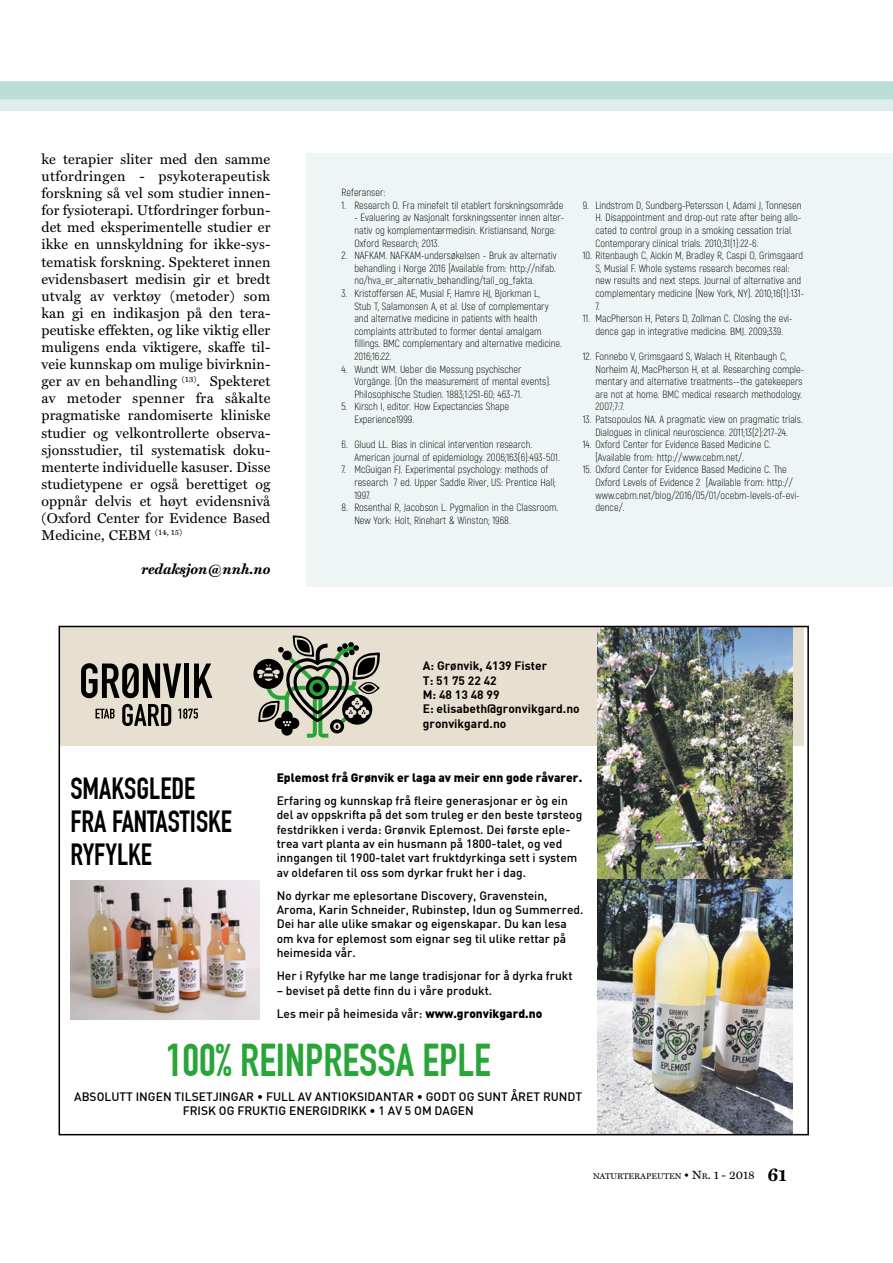
<style>
.page{position:relative;width:893px;height:1263px;background:#fff}
.page>*{position:absolute;margin:0;border:0;box-sizing:border-box;transform-origin:0 0}
.t1{font:700 45px "DIN Condensed";color:#27a536}
.t2{font:700 30px/33px "DIN Condensed";color:#000}
.t3{font:14.25px/17.1px "Miller Text";letter-spacing:.01em;color:#000;text-align:justify}
.t4{font:italic 700 14.25px "Miller Text";color:#000}
.t5{font:12px/14.4px "DIN Medium";color:#000}
.t6{font:12px/14.4px "DIN Bold";color:#000}
.t7{font:12px "DIN Black";color:#000}
.t8{font:300 10.5px/12.6px "Akrobat";color:#000}
.t9{font:8.4px "Miller Text";color:#000}
.s1{font-family:"DIN Black"}
.s2{font-size:12px}
.s3{font-weight:700;font-size:18px}
</style>
<div class="page">
<div style="left:306px;top:153px;width:587px;height:434px;background:#eef6f5"></div>
<svg style="left:0;top:81px;width:893px;height:30px;background:#c8e5df"></svg>
<div style="left:59px;top:626px;width:744px;height:119px;background:#e7dfcf"></div>
<svg style="left:96px;top:709px;width:19px;height:9px"></svg>
<svg style="left:81px;top:663px;width:100px;height:35px"></svg>
<div style="left:184px;top:663px;width:5px;height:35px;background:#000"></div>
<svg style="left:194px;top:663px;width:18px;height:35px"></svg>
<svg style="left:122px;top:704px;width:49px;height:22px"></svg>
<svg style="left:178px;top:708px;width:20px;height:11px"></svg>
<svg style="left:253px;top:635px;width:127px;height:103px"></svg>
<img style="left:597px;top:629px;width:196px;height:250px">
<img style="left:597px;top:879px;width:196px;height:253px">
<img style="left:70px;top:880px;width:189px;height:139px">
<p class="t3" style="left:41px;top:150px;width:231px">ke terapier sliter med den samme utfordringen - psykoterapeutisk forskning så vel som studier innen&shy;for fysioterapi. Utfordringer forbun&shy;det med eksperimentelle studier er ikke en unnskyldning for ikke-sys&shy;tematisk forskning. Spekteret innen evidensbasert medisin gir et bredt utvalg av verktøy (metoder) som kan gi en indikasjon på den tera&shy;peutiske effekten, og like viktig eller muligens enda viktigere, skaffe til&shy;veie kunnskap om mulige bivirknin&shy;ger av en behandling <sup>(13)</sup>. Spekteret av metoder spenner fra såkalte pragmatiske randomiserte kliniske studier og velkontrollerte observa&shy;sjonsstudier, til systematisk doku&shy;menterte individuelle kasuser. Disse studietypene er også berettiget og oppnår delvis et høyt evidensnivå (Oxford Center for Evidence Based Medicine, CEBM <sup>(14,</sup> <sup>15)</sup></p>
<h3 class="t4" style="left:141px;top:561px;width:131px">redaksjon@nnh.no</h3>
<p class="t8" style="left:342px;top:186px;width:45px">Referanser:</p>
<p class="t8" style="left:342px;top:199px;width:223px">1. Research O. Fra minefelt til etablert forskningsområde</p>
<p class="t8" style="left:354px;top:211px;width:212px">- Evaluering av Nasjonalt forskningssenter innen alter&shy;nativ og komplementærmedisin. Kristiansand, Norge:<br>Oxford Research; 2013.</p>
<p class="t8" style="left:354px;top:249px;width:204px;text-align:justify;text-indent:-13px">2. NAFKAM. NAFKAM-undersøkelsen - Bruk av alternativ behandling i Norge 2016 [Available from: http://nifab. no/hva_er_alternativ_behandling/tall_og_fakta.</p>
<p class="t8" style="left:354px;top:287px;width:209px;text-indent:-13px">3. Kristoffersen AE, Musial F, Hamre HJ, Bjorkman L,<br>Stub T, Salamonsen A, et al. Use of complementary and alternative medicine in patients with health complaints attributed to former dental amalgam fillings. BMC complementary and alternative medicine.<br>2016;16:22.</p>
<p class="t8" style="left:354px;top:363px;width:198px;text-indent:-13px">4. Wundt WM. Ueber die Messung psychischer<br>Vorgänge. (On the measurement of mental events).<br>Philosophische Studien. 1883;1:251-60; 463-71.</p>
<p class="t8" style="left:354px;top:400px;width:156px;text-indent:-13px">5. Kirsch I, editor. How Expectancies Shape<br>Experience1999.</p>
<p class="t8" style="left:354px;top:438px;width:207px;text-indent:-13px">6. Gluud LL. Bias in clinical intervention research.<br>American journal of epidemiology. 2006;163(6):493-501.</p>
<p class="t8" style="left:354px;top:463px;width:203px;text-indent:-13px">7. McGuigan FJ. Experimental psychology: methods of research 7 ed. Upper Saddle River, US: Prentice Hall;<br>1997.</p>
<p class="t8" style="left:354px;top:501px;width:206px;text-indent:-13px">8. Rosenthal R, Jacobson L. Pygmalion in the Classroom.<br>New York: Holt, Rinehart &amp; Winston; 1968.</p>
<p class="t8" style="left:595px;top:199px;width:207px;text-indent:-13px">9. Lindstrom D, Sundberg-Petersson I, Adami J, Tonnesen H. Disappointment and drop-out rate after being allo&shy;cated to control group in a smoking cessation trial.<br>Contemporary clinical trials. 2010;31(1):22-6.</p>
<p class="t8" style="left:595px;top:249px;width:210px;text-indent:-13px">10. Ritenbaugh C, Aickin M, Bradley R, Caspi O, Grimsgaard S, Musial F. Whole systems research becomes real: new results and next steps. Journal of alternative and complementary medicine (New York, NY). 2010;16(1):131- 7.</p>
<p class="t8" style="left:583px;top:312px;width:211px;text-align:center">11. MacPherson H, Peters D, Zollman C. Closing the evi&shy;dence gap in integrative medicine. BMJ. 2009;339.</p>
<p class="t8" style="left:595px;top:350px;width:210px;text-indent:-13px">12. Fonnebo V, Grimsgaard S, Walach H, Ritenbaugh C, Norheim AJ, MacPherson H, et al. Researching comple&shy;mentary and alternative treatments--the gatekeepers are not at home. BMC medical research methodology.<br>2007;7:7.</p>
<p class="t8" style="left:583px;top:413px;width:222px;text-align:center">13. Patsopoulos NA. A pragmatic view on pragmatic trials.<br>Dialogues in clinical neuroscience. 2011;13(2):217-24.</p>
<p class="t8" style="left:595px;top:438px;width:177px;text-indent:-13px">14. Oxford Center for Evidence Based Medicine C. [Available from: http://www.cebm.net/.</p>
<p class="t8" style="left:595px;top:463px;width:206px;text-indent:-13px">15. Oxford Center for Evidence Based Medicine C. The Oxford Levels of Evidence 2 [Available from: http:// www.cebm.net/blog/2016/05/01/ocebm-levels-of-evi&shy;dence/.</p>
<p class="t6" style="left:423px;top:658px;width:158px">A: Grønvik, 4139 Fister<br>T: 51 75 22 42<br>M: 48 13 48 99<br>E: elisabeth@gronvikgard.no gronvikgard.no</p>
<h2 class="t2" style="left:70px;top:772px;width:163px">SMAKSGLEDE<br>FRA FANTASTISKE<br>RYFYLKE</h2>
<p class="t7" style="left:277px;top:769px;width:307px">Eplemost frå Grønvik er laga av meir enn gode råvarer.</p>
<p class="t5" style="left:277px;top:793px;width:307px">Erfaring og kunnskap frå fleire generasjonar er òg ein del av oppskrifta på det som truleg er den beste tørsteog festdrikken i verda: Grønvik Eplemost. Dei første eple&shy;trea vart planta av ein husmann på 1800-talet, og ved inngangen til 1900-talet vart fruktdyrkinga sett i system av oldefaren til oss som dyrkar frukt her i dag.</p>
<p class="t5" style="left:277px;top:888px;width:308px">No dyrkar me eplesortane Discovery, Gravenstein, Aroma, Karin Schneider, Rubinstep, Idun og Summerred.<br>Dei har alle ulike smakar og eigenskapar. Du kan lesa om kva for eplemost som eignar seg til ulike rettar på heimesida vår.</p>
<p class="t5" style="left:277px;top:968px;width:297px">Her i Ryfylke har me lange tradisjonar for å dyrka frukt</p>
<p class="t5" style="left:277px;top:978px;width:267px;line-height:23px">– beviset på dette finn du i våre produkt.<br>Les meir på heimesida vår: <span class="s1">www.gronvikgard.no</span></p>
<h1 class="t1" style="left:166px;top:1034px;width:327px">100% REINPRESSA EPLE</h1>
<p class="t5" style="left:74px;top:1089px;width:510px;text-align:center">ABSOLUTT INGEN TILSETJINGAR • FULL AV ANTIOKSIDANTAR • GODT OG SUNT ÅRET RUNDT<br>FRISK OG FRUKTIG ENERGIDRIKK • 1 AV 5 OM DAGEN</p>
<p class="t9" style="left:593px;top:1171px;width:195px">NATURTERAPEUTEN <span class="s2">• N</span>R<span class="s2">. 1 - 2018</span> <span class="s3">61</span></p>
</div>
